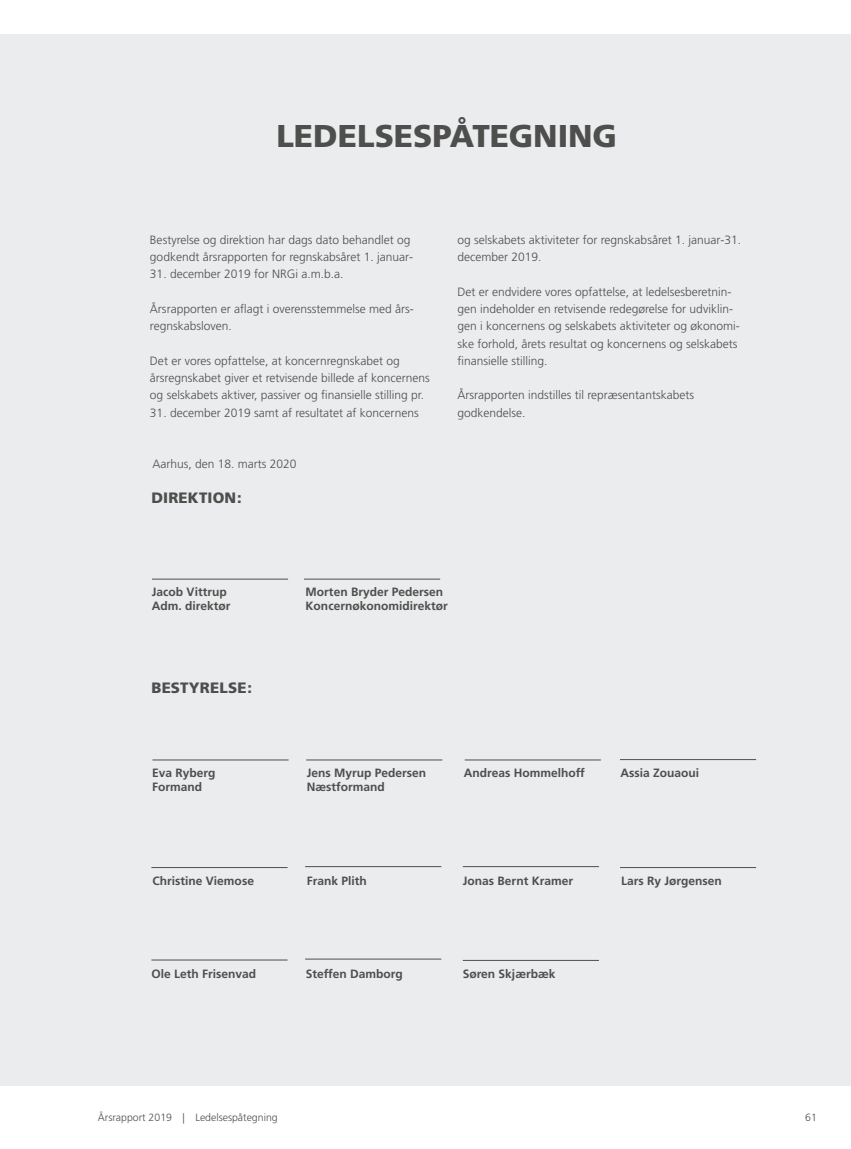
<style>
.page{position:relative;width:851px;height:1149px;background:#fff}
.page>*{position:absolute;margin:0;border:0;box-sizing:border-box;transform-origin:0 0}
.t1{font:900 31.5px "Frutiger";color:#4e4e4d}
.Brødtekst{font:900 15px "Frutiger";letter-spacing:.01em;color:#4e4e4d}
.Brødtekst-2{font:300 12px/17.2px "Frutiger";color:#4e4e4d}
.Brødtekst-3{font:700 12px "Frutiger";color:#4e4e4d}
.t2{font:300 10.5px "Frutiger";color:#4e4e4d}
</style>
<div class="page">
<div style="left:0;top:34px;width:850px;height:1050px;background:#eaeced"></div>
<hr style="left:152px;top:578px;width:136px;height:1px;background:#4e4e4d">
<hr style="left:152px;top:759px;width:136px;height:1px;background:#4e4e4d">
<hr style="left:306px;top:759px;width:136px;height:1px;background:#4e4e4d">
<hr style="left:304px;top:578px;width:136px;height:1px;background:#4e4e4d">
<hr style="left:151px;top:959px;width:136px;height:1px;background:#4e4e4d">
<hr style="left:151px;top:866px;width:136px;height:1px;background:#4e4e4d">
<hr style="left:305px;top:958px;width:136px;height:1px;background:#4e4e4d">
<hr style="left:462px;top:866px;width:137px;height:1px;background:#4e4e4d">
<hr style="left:305px;top:866px;width:136px;height:1px;background:#4e4e4d">
<hr style="left:620px;top:866px;width:136px;height:1px;background:#4e4e4d">
<hr style="left:464px;top:759px;width:136px;height:1px;background:#4e4e4d">
<hr style="left:620px;top:759px;width:136px;height:1px;background:#4e4e4d">
<hr style="left:462px;top:959px;width:137px;height:1px;background:#4e4e4d">
<p class="t1" style="left:276px;top:117px;width:342px">LEDELSESPÅTEGNING</p>
<p class="Brødtekst-2" style="left:150px;top:231px;width:265px">Bestyrelse og direktion har dags dato behandlet og godkendt årsrapporten for regnskabsåret 1. januar-</p>
<p class="Brødtekst-2" style="left:150px;top:266px;width:195px">31. december 2019 for NRGi a.m.b.a.</p>
<p class="Brødtekst-2" style="left:150px;top:300px;width:265px">Årsrapporten er aflagt i overensstemmelse med års&shy;regnskabsloven.</p>
<p class="Brødtekst-2" style="left:150px;top:352px;width:281px">Det er vores opfattelse, at koncernregnskabet og årsregnskabet giver et retvisende billede af koncernens og selskabets aktiver, passiver og finansielle stilling pr.</p>
<p class="Brødtekst-2" style="left:150px;top:404px;width:270px">31. december 2019 samt af resultatet af koncernens</p>
<p class="Brødtekst-2" style="left:152px;top:455px;width:146px">Aarhus, den 18. marts 2020</p>
<p class="Brødtekst" style="left:151px;top:488px;width:92px">DIREKTION:</p>
<p class="Brødtekst-2" style="left:457px;top:231px;width:285px">og selskabets aktiviteter for regnskabsåret 1. januar-31. december 2019.</p>
<p class="Brødtekst-2" style="left:457px;top:283px;width:284px">Det er endvidere vores opfattelse, at ledelsesberetnin&shy;gen indeholder en retvisende redegørelse for udviklin&shy;gen i koncernens og selskabets aktiviteter og økonomi&shy;ske forhold, årets resultat og koncernens og selskabets finansielle stilling.</p>
<p class="Brødtekst-2" style="left:457px;top:386px;width:238px">Årsrapporten indstilles til repræsentantskabets godkendelse.</p>
<p class="Brødtekst-3" style="left:152px;top:584px;width:76px">Jacob Vittrup</p>
<p class="Brødtekst-3" style="left:152px;top:599px;width:80px">Adm. direktør</p>
<p class="Brødtekst" style="left:151px;top:678px;width:102px">BESTYRELSE:</p>
<p class="Brødtekst-3" style="left:152px;top:765px;width:65px">Eva Ryberg</p>
<p class="Brødtekst-3" style="left:152px;top:780px;width:52px">Formand</p>
<p class="Brødtekst-3" style="left:305px;top:584px;width:139px">Morten Bryder Pedersen</p>
<p class="Brødtekst-3" style="left:305px;top:599px;width:144px">Koncernøkonomidirektør</p>
<p class="Brødtekst-3" style="left:306px;top:765px;width:121px">Jens Myrup Pedersen</p>
<p class="Brødtekst-3" style="left:306px;top:780px;width:79px">Næstformand</p>
<p class="Brødtekst-3" style="left:464px;top:765px;width:122px">Andreas Hommelhoff</p>
<p class="Brødtekst-3" style="left:620px;top:765px;width:80px">Assia Zouaoui</p>
<p class="Brødtekst-3" style="left:152px;top:873px;width:103px">Christine Viemose</p>
<p class="Brødtekst-3" style="left:151px;top:966px;width:106px">Ole Leth Frisenvad</p>
<p class="Brødtekst-3" style="left:306px;top:873px;width:62px">Frank Plith</p>
<p class="Brødtekst-3" style="left:463px;top:873px;width:112px">Jonas Bernt Kramer</p>
<p class="Brødtekst-3" style="left:621px;top:873px;width:102px">Lars Ry Jørgensen</p>
<p class="Brødtekst-3" style="left:306px;top:966px;width:99px">Steffen Damborg</p>
<p class="Brødtekst-3" style="left:462px;top:966px;width:94px">Søren Skjærbæk</p>
<p class="t2" style="left:98px;top:1111px;width:181px">Årsrapport 2019 | Ledelsespåtegning</p>
<p class="t2" style="left:805px;top:1111px;width:13px">61</p>
</div>
